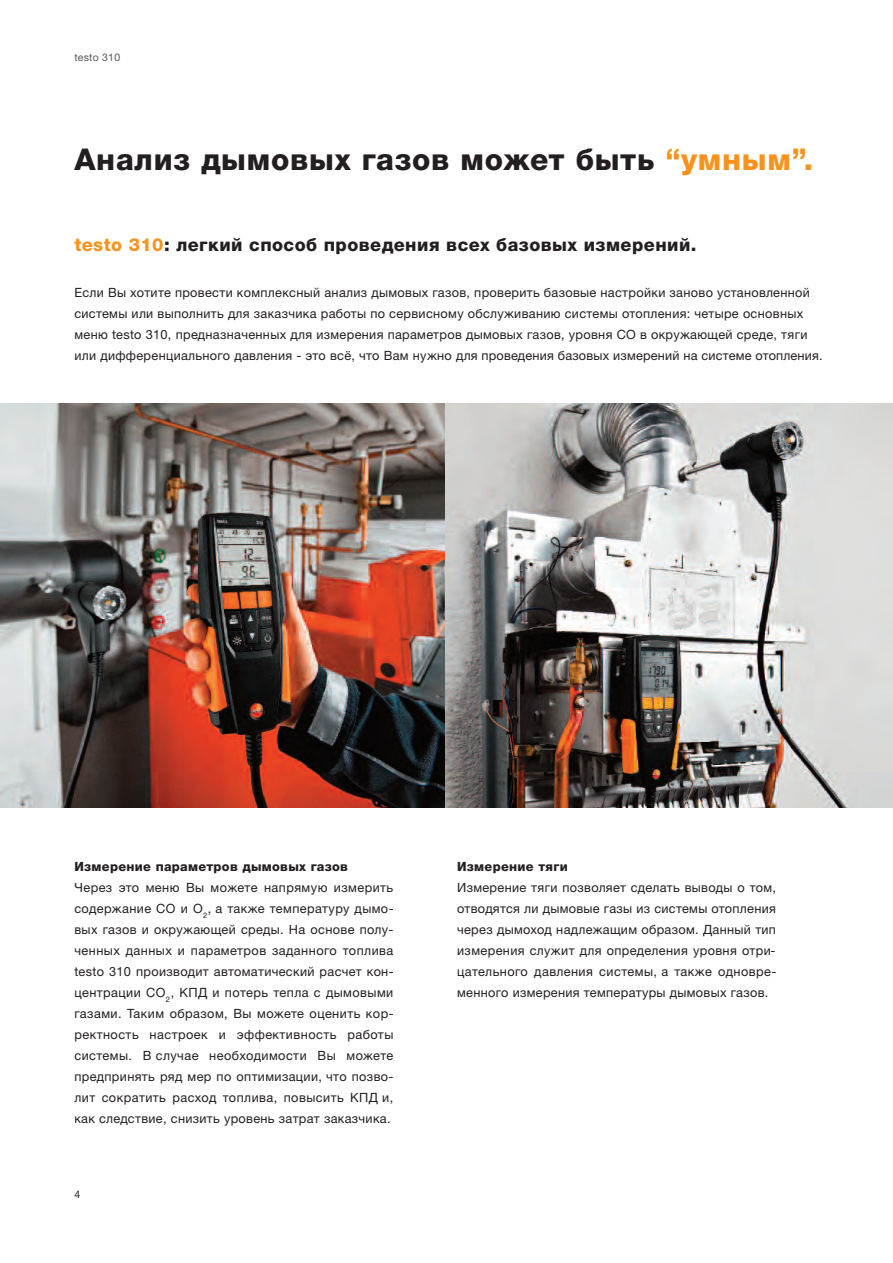
<style>
.page{position:relative;width:893px;height:1263px;background:#fff}
.page>*{position:absolute;margin:0;border:0;box-sizing:border-box;transform-origin:0 0}
.t1{font:800 30px "Helvetica Neue LTW1 G";letter-spacing:.025em;color:#231f20}
.t2{font:800 18px "Helvetica Neue LTW1 G";letter-spacing:.025em;color:#231f20}
.t3{font:12.75px/21px "Helvetica Neue LTW1 G";letter-spacing:.025em;color:#231f20;text-align:justify}
.t4{font:800 12.75px "Helvetica Neue LTW1 G";letter-spacing:.025em;color:#231f20}
.t5{font:10.5px "Helvetica Neue LTW1 G";letter-spacing:.025em;color:#57585a}
.t6{font:10.5px "Helvetica Neue LTW1 G";color:#231f20}
.s1{color:#f7931d}
</style>
<div class="page">
<img style="left:0;top:404px;width:446px;height:404px">
<img style="left:446px;top:404px;width:447px;height:404px">
<p class="t5" style="left:74px;top:53px;width:47px">testo 310</p>
<h1 class="t1" style="left:74px;top:149px;width:740px">Анализ дымовых газов может быть <span class="s1">“умным”.</span></h1>
<h2 class="t2" style="left:74px;top:238px;width:624px"><span class="s1">testo 310</span>: легкий способ проведения всех базовых измерений.</h2>
<p class="t3" style="left:74px;top:284px;width:750px;text-align:left">Если Вы хотите провести комплексный анализ дымовых газов, проверить базовые настройки заново установленной системы или выполнить для заказчика работы по сервисному обслуживанию системы отопления: четыре основных меню testo 310, предназначенных для измерения параметров дымовых газов, уровня CO в окружающей среде, тяги или дифференциального давления - это всё, что Вам нужно для проведения базовых измерений на системе отопления.</p>
<p class="t4" style="left:74px;top:862px;width:275px">Измерение параметров дымовых газов</p>
<p class="t3" style="left:74px;top:879px;width:321px">Через это меню Вы можете напрямую измерить содержание CO и O<sub>2</sub>, а также температуру дымо&shy;вых газов и окружающей среды. На основе полу&shy;ченных данных и параметров заданного топлива testo 310 производит автоматический расчет кон&shy;центрации CO<sub>2</sub>, КПД и потерь тепла с дымовыми газами. Таким образом, Вы можете оценить кор&shy;ректность настроек и эффективность работы системы. В случае необходимости Вы можете предпринять ряд мер по оптимизации, что позво&shy;лит сократить расход топлива, повысить КПД и, как следствие, снизить уровень затрат заказчика.</p>
<p class="t6" style="left:74px;top:1191px;width:7px">4</p>
<p class="t4" style="left:457px;top:862px;width:112px">Измерение тяги</p>
<p class="t3" style="left:457px;top:879px;width:321px">Измерение тяги позволяет сделать выводы о том, отводятся ли дымовые газы из системы отопления через дымоход надлежащим образом. Данный тип измерения служит для определения уровня отри&shy;цательного давления системы, а также одновре&shy;менного измерения температуры дымовых газов.</p>
</div>
